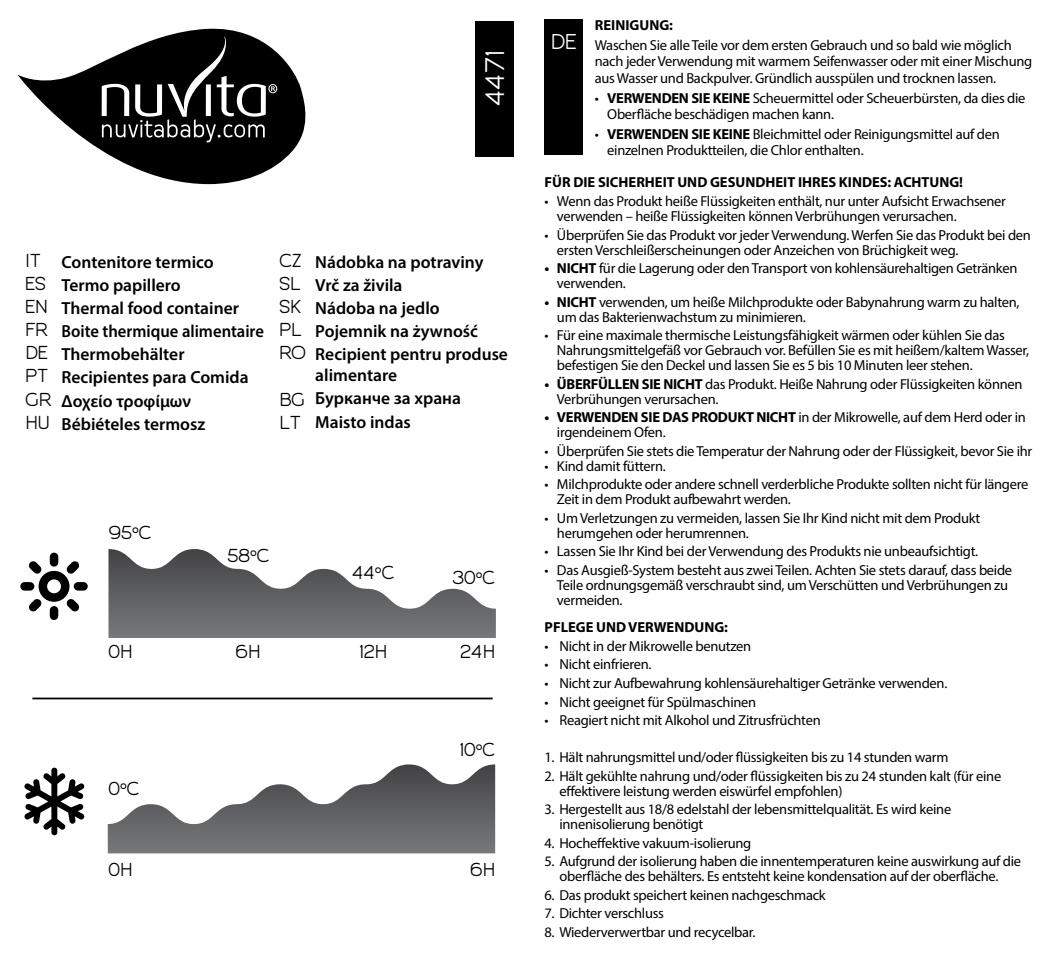
<style>
.page{position:relative;width:1053px;height:957px;background:#fff}
.page>*{position:absolute;margin:0;border:0;box-sizing:border-box;transform-origin:0 0}
.t1{font:25px "Giorgio";color:#fff}
.t2{font:20px "Giorgio";color:#fff}
.t3{font:600 17.5px/23px "Myriad Pro";color:#000}
.t4{font:17.5px/23px "Giorgio";color:#000}
.t5{font:14.5px/15px "Myriad Pro";letter-spacing:-.02em;color:#000}
.t6{font:700 14.5px "Myriad Pro";color:#000}
.s1{font-weight:700}
</style>
<div class="page">
<svg style="left:108px;top:549px;width:388px;height:89px"></svg>
<svg style="left:17px;top:29px;width:288px;height:155px"></svg>
<svg style="left:102px;top:36px;width:175px;height:106px"></svg>
<div style="left:475px;top:21px;width:39px;height:136px;background:#000"></div>
<div style="left:50px;top:606px;width:8px;height:14px;background:#000;border-radius:4px"></div>
<div style="left:50px;top:552px;width:8px;height:14px;background:#000;border-radius:4px"></div>
<div style="left:20px;top:582px;width:14px;height:8px;background:#000;border-radius:4px"></div>
<div style="left:74px;top:582px;width:14px;height:8px;background:#000;border-radius:4px"></div>
<svg style="left:29px;top:561px;width:51px;height:50px"></svg>
<svg style="left:24px;top:767px;width:61px;height:68px"></svg>
<hr style="left:32px;top:697px;width:460px;height:2px;background:#000">
<svg style="left:108px;top:764px;width:387px;height:89px"></svg>
<div style="left:544px;top:20px;width:39px;height:135px;background:#000"></div>
<h1 class="t1" style="left:479px;top:106px;width:57px;rotate:-90deg">4471</h1>
<p class="t4" style="left:26px;top:250px;width:27px">IT<br>ES<br>EN<br>FR<br>DE<br>PT<br>GR<br>HU</p>
<p class="t4" style="left:279px;top:250px;width:28px">CZ<br>SL<br>SK<br>PL<br>RO</p>
<p class="t4" style="left:279px;top:389px;width:27px">BG<br>LT</p>
<p class="t3" style="left:62px;top:250px;width:204px">Contenitore termico<br>Termo papillero<br>Thermal food container<br>Boite thermique alimentaire<br>Thermobehälter<br>Recipientes para Comida<br>Δοχείο τροφίμων<br>Bébiételes termosz</p>
<p class="t3" style="left:315px;top:250px;width:194px">Nádobka na potraviny<br>Vrč za živila<br>Nádoba na jedlo<br>Pojemnik na żywność<br>Recipient pentru produse</p>
<p class="t3" style="left:315px;top:363px;width:147px">alimentare<br>Бурканче за храна<br>Maisto indas</p>
<p class="t4" style="left:108px;top:522px;width:45px">95ºC</p>
<p class="t4" style="left:108px;top:641px;width:26px">0H</p>
<p class="t4" style="left:108px;top:778px;width:33px">0ºC</p>
<p class="t4" style="left:108px;top:859px;width:26px">0H</p>
<p class="t4" style="left:227px;top:545px;width:43px">58ºC</p>
<p class="t4" style="left:235px;top:641px;width:26px">6H</p>
<p class="t4" style="left:352px;top:562px;width:44px">44ºC</p>
<p class="t4" style="left:359px;top:641px;width:30px">12H</p>
<p class="t4" style="left:452px;top:567px;width:44px">30ºC</p>
<p class="t4" style="left:460px;top:641px;width:36px">24H</p>
<p class="t4" style="left:459px;top:739px;width:37px">10ºC</p>
<p class="t4" style="left:470px;top:859px;width:26px">6H</p>
<p class="t6" style="left:595px;top:16px;width:79px">REINIGUNG:</p>
<p class="t5" style="left:594px;top:37px;width:439px;line-height:16.2px">Waschen Sie alle Teile vor dem ersten Gebrauch und so bald wie möglich nach jeder Verwendung mit warmem Seifenwasser oder mit einer Mischung aus Wasser und Backpulver. Gründlich ausspülen und trocknen lassen.</p>
<p class="t5" style="left:607px;top:89px;width:419px;line-height:16.2px;text-indent:-12px">• <span class="s1">VERWENDEN SIE KEINE</span> Scheuermittel oder Scheuerbürsten, da dies die<br>Oberfläche beschädigen machen kann.</p>
<p class="t5" style="left:607px;top:125px;width:394px;line-height:16.2px;text-indent:-12px">• <span class="s1">VERWENDEN SIE KEINE</span> Bleichmittel oder Reinigungsmittel auf den einzelnen Produktteilen, die Chlor enthalten.</p>
<p class="t6" style="left:544px;top:173px;width:420px">FÜR DIE SICHERHEIT UND GESUNDHEIT IHRES KINDES: ACHTUNG!</p>
<p class="t5" style="left:557px;top:193px;width:450px;text-indent:-12px">• Wenn das Produkt heiße Flüssigkeiten enthält, nur unter Aufsicht Erwachsener verwenden – heiße Flüssigkeiten können Verbrühungen verursachen.</p>
<p class="t5" style="left:557px;top:227px;width:475px;text-indent:-12px">• Überprüfen Sie das Produkt vor jeder Verwendung. Werfen Sie das Produkt bei den ersten Verschleißerscheinungen oder Anzeichen von Brüchigkeit weg.</p>
<p class="t5" style="left:557px;top:260px;width:462px;text-indent:-12px"><span class="s1">• NICHT</span> für die Lagerung oder den Transport von kohlensäurehaltigen Getränken verwenden.</p>
<p class="t5" style="left:557px;top:294px;width:464px;text-indent:-12px"><span class="s1">• NICHT</span> verwenden, um heiße Milchprodukte oder Babynahrung warm zu halten, um das Bakterienwachstum zu minimieren.</p>
<p class="t5" style="left:557px;top:327px;width:474px;text-indent:-12px">• Für eine maximale thermische Leistungsfähigkeit wärmen oder kühlen Sie das<br>Nahrungsmittelgefäß vor Gebrauch vor. Befüllen Sie es mit heißem/kaltem Wasser, befestigen Sie den Deckel und lassen Sie es 5 bis 10 Minuten leer stehen.</p>
<p class="t5" style="left:557px;top:376px;width:467px;text-indent:-12px"><span class="s1">• ÜBERFÜLLEN SIE NICHT</span> das Produkt. Heiße Nahrung oder Flüssigkeiten können<br>Verbrühungen verursachen.</p>
<p class="t5" style="left:557px;top:410px;width:470px;text-indent:-12px"><span class="s1">• VERWENDEN SIE DAS PRODUKT NICHT</span> in der Mikrowelle, auf dem Herd oder in irgendeinem Ofen.</p>
<p class="t5" style="left:544px;top:443px;width:489px">• Überprüfen Sie stets die Temperatur der Nahrung oder der Flüssigkeit, bevor Sie ihr</p>
<p class="t5" style="left:544px;top:458px;width:123px">• Kind damit füttern.</p>
<p class="t5" style="left:557px;top:477px;width:473px;text-indent:-12px">• Milchprodukte oder andere schnell verderbliche Produkte sollten nicht für längere<br>Zeit in dem Produkt aufbewahrt werden.</p>
<p class="t5" style="left:557px;top:510px;width:425px;text-indent:-12px">• Um Verletzungen zu vermeiden, lassen Sie Ihr Kind nicht mit dem Produkt herumgehen oder herumrennen.</p>
<p class="t5" style="left:544px;top:544px;width:435px">• Lassen Sie Ihr Kind bei der Verwendung des Produkts nie unbeaufsichtigt.</p>
<p class="t5" style="left:557px;top:562px;width:456px;text-indent:-12px">• Das Ausgieß-System besteht aus zwei Teilen. Achten Sie stets darauf, dass beide<br>Teile ordnungsgemäß verschraubt sind, um Verschütten und Verbrühungen zu vermeiden.</p>
<p class="t6" style="left:544px;top:618px;width:185px">PFLEGE UND VERWENDUNG:</p>
<p class="t5" style="left:544px;top:638px;width:208px">• Nicht in der Mikrowelle benutzen</p>
<p class="t5" style="left:544px;top:657px;width:109px">• Nicht einfrieren.</p>
<p class="t5" style="left:544px;top:675px;width:404px">• Nicht zur Aufbewahrung kohlensäurehaltiger Getränke verwenden.</p>
<p class="t5" style="left:544px;top:694px;width:213px">• Nicht geeignet für Spülmaschinen</p>
<p class="t5" style="left:544px;top:712px;width:278px">• Reagiert nicht mit Alkohol und Zitrusfrüchten</p>
<p class="t5" style="left:544px;top:749px;width:405px">1. Hält nahrungsmittel und/oder flüssigkeiten bis zu 14 stunden warm</p>
<p class="t5" style="left:559px;top:768px;width:443px;text-indent:-15px">2. Hält gekühlte nahrung und/oder flüssigkeiten bis zu 24 stunden kalt (für eine effektivere leistung werden eiswürfel empfohlen)</p>
<p class="t5" style="left:559px;top:801px;width:393px;text-indent:-15px">3. Hergestellt aus 18/8 edelstahl der lebensmittelqualität. Es wird keine innenisolierung benötigt</p>
<p class="t5" style="left:544px;top:835px;width:208px">4. Hocheffektive vakuum-isolierung</p>
<p class="t5" style="left:544px;top:853px;width:478px;text-align:center">5. Aufgrund der isolierung haben die innentemperaturen keine auswirkung auf die oberfläche des behälters. Es entsteht keine kondensation auf der oberfläche.</p>
<p class="t5" style="left:544px;top:887px;width:283px">6. Das produkt speichert keinen nachgeschmack</p>
<p class="t5" style="left:544px;top:906px;width:121px">7. Dichter verschluss</p>
<p class="t5" style="left:544px;top:924px;width:213px">8. Wiederverwertbar und recycelbar.</p>
<h2 class="t2" style="left:551px;top:30px;width:27px">DE</h2>
</div>
